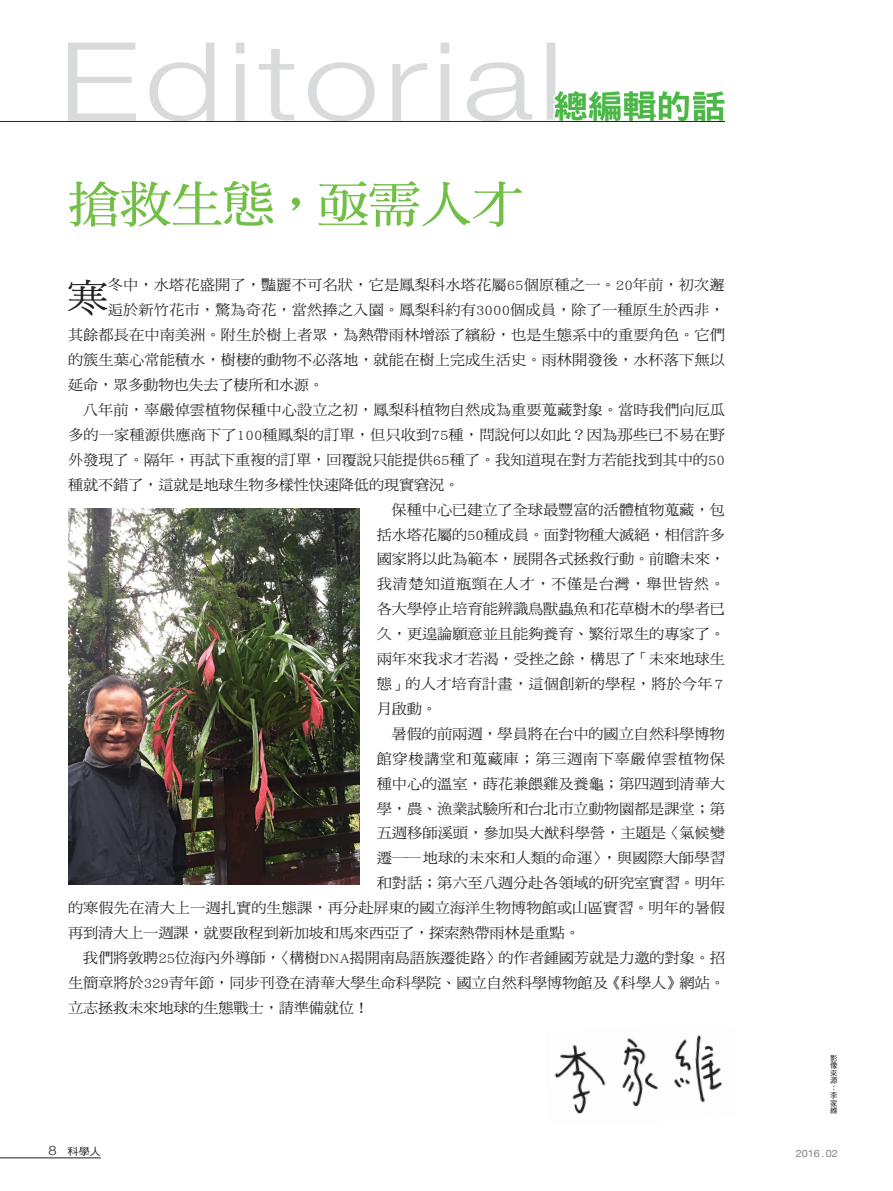
<style>
.page{position:relative;width:893px;height:1191px;background:#fff}
.page>*{position:absolute;margin:0;border:0;box-sizing:border-box;transform-origin:0 0}
.篇名-總編{font:49.5px "DF Ming Std W7";letter-spacing:-.02em;color:#71bf44;scale:1.06 1}
.內文-單元段首{font:39.45px "DF Ming Std W5";color:#231f20;scale:1.05 1}
.內文6{font:14.55px/24.9px "DF Ming Std W5";letter-spacing:-.01em;color:#231f20;text-align:justify;scale:1.05 1}
.內文-單元段首-2{font:14.55px "DF Ming Std W5";color:#231f20;scale:1.05 1}
.內文6-2{font:14.55px "DF Ming Std W5";letter-spacing:.01em;color:#231f20;scale:1.05 1}
.內文6-3{font:14.55px "DF Ming Std W5";letter-spacing:.04em;color:#231f20;scale:1.05 1}
.t1{font:10.2px "Helvetica Neue";color:#808285;scale:1.06 1}
.t2{font:10.05px "DF Hei Std W5";color:#231f20;scale:1.1 1}
.版中繪者-中文{font:7.5px/7.5px "DF Hei Std W5";color:#231f20}
.s1{font-family:"Helvetica Neue";font-weight:300;font-size:13.05px}
</style>
<div class="page">
<hr style="left:0;top:1157px;width:101px;height:1px;background:#231f20">
<hr style="left:0;top:121px;width:725px;height:1px;background:#231f20">
<img style="left:554px;top:1035px;width:169px;height:79px">
<svg style="left:68px;top:42px;width:657px;height:79px"></svg>
<img style="left:68px;top:508px;width:292px;height:376px">
<p class="篇名-總編" style="left:68px;top:177px;width:431px">搶救生態，亟需人才</p>
<p class="內文-單元段首" style="left:67px;top:276px;width:41px">寒</p>
<p class="內文-單元段首-2" style="left:108px;top:277px;width:589px">冬中，水塔花盛開了，豔麗不可名狀，它是鳳梨科水塔花屬65個原種之一。20年前，初次邂</p>
<p class="內文-單元段首-2" style="left:108px;top:302px;width:589px">逅於新竹花市，驚為奇花，當然捧之入園。鳳梨科約有3000個成員，除了一種原生於西非，</p>
<p class="內文-單元段首-2" style="left:68px;top:327px;width:627px">其餘都長在中南美洲。附生於樹上者眾，為熱帶雨林增添了繽紛，也是生態系中的重要角色。它們</p>
<p class="內文-單元段首-2" style="left:68px;top:352px;width:627px">的簇生葉心常能積水，樹棲的動物不必落地，就能在樹上完成生活史。雨林開發後，水杯落下無以</p>
<p class="內文-單元段首-2" style="left:68px;top:377px;width:245px">延命，眾多動物也失去了棲所和水源。</p>
<p class="內文6" style="left:68px;top:397px;width:627px;text-indent:15px">八年前，辜嚴倬雲植物保種中心設立之初，鳳梨科植物自然成為重要蒐藏對象。當時我們向厄瓜多的一家種源供應商下了100種鳳梨的訂單，但只收到75種，問說何以如此？因為那些已不易在野外發現了。隔年，再試下重複的訂單，回覆說只能提供65種了。我知道現在對方若能找到其中的50種就不錯了，這就是地球生物多樣性快速降低的現實窘況。</p>
<p class="內文6" style="left:377px;top:497px;width:333px;text-align:left;text-indent:15px">保種中心已建立了全球最豐富的活體植物蒐藏，包括水塔花屬的50種成員。面對物種大滅絕，相信許多國家將以此為範本，展開各式拯救行動。前瞻未來，我清楚知道瓶頸在人才，不僅是台灣，舉世皆然。各大學停止培育能辨識鳥獸蟲魚和花草樹木的學者已久，更遑論願意並且能夠養育、繁衍眾生的專家了。兩年來我求才若渴，受挫之餘，構思了「未來地球生態」的人才培育計畫，這個創新的學程，將於今年 7月啟動。</p>
<p class="內文6" style="left:392px;top:721px;width:319px">暑假的前兩週，學員將在台中的國立自然科學博物</p>
<p class="內文6-3" style="left:377px;top:750px;width:333px">館穿梭講堂和蒐藏庫；第三週南下辜嚴倬雲植物保</p>
<p class="內文6" style="left:377px;top:770px;width:333px">種中心的溫室，蒔花兼餵雞及養龜；第四週到清華大</p>
<p class="內文6" style="left:377px;top:795px;width:333px">學，農、漁業試驗所和台北市立動物園都是課堂；第</p>
<p class="內文6" style="left:377px;top:820px;width:333px">五週移師溪頭，參加吳大猷科學營，主題是〈氣候變</p>
<p class="內文6-2" style="left:377px;top:850px;width:333px">遷──地球的未來和人類的命運〉，與國際大師學習</p>
<p class="內文6" style="left:377px;top:870px;width:333px">和對話；第六至八週分赴各領域的研究室實習。明年</p>
<p class="內文6" style="left:68px;top:895px;width:627px">的寒假先在清大上一週扎實的生態課，再分赴屏東的國立海洋生物博物館或山區實習。明年的暑假</p>
<p class="內文6" style="left:68px;top:920px;width:489px">再到清大上一週課，就要啟程到新加坡和馬來西亞了，探索熱帶雨林是重點。</p>
<p class="內文6" style="left:68px;top:945px;width:627px;text-indent:15px">我們將敦聘25位海內外導師，〈構樹DNA揭開南島語族遷徙路〉的作者鍾國芳就是力邀的對象。招生簡章將於329青年節，同步刊登在清華大學生命科學院、國立自然科學博物館及《科學人》網站。立志拯救未來地球的生態戰士，請準備就位！</p>
<p class="版中繪者-中文" style="left:830px;top:1054px;width:9px">影像來源：李家維</p>
<p class="t2" style="left:48px;top:1145px;width:49px"><span class="s1">8</span>　科學人</p>
<p class="t1" style="left:796px;top:1146px;width:41px">2016. 02</p>
</div>
